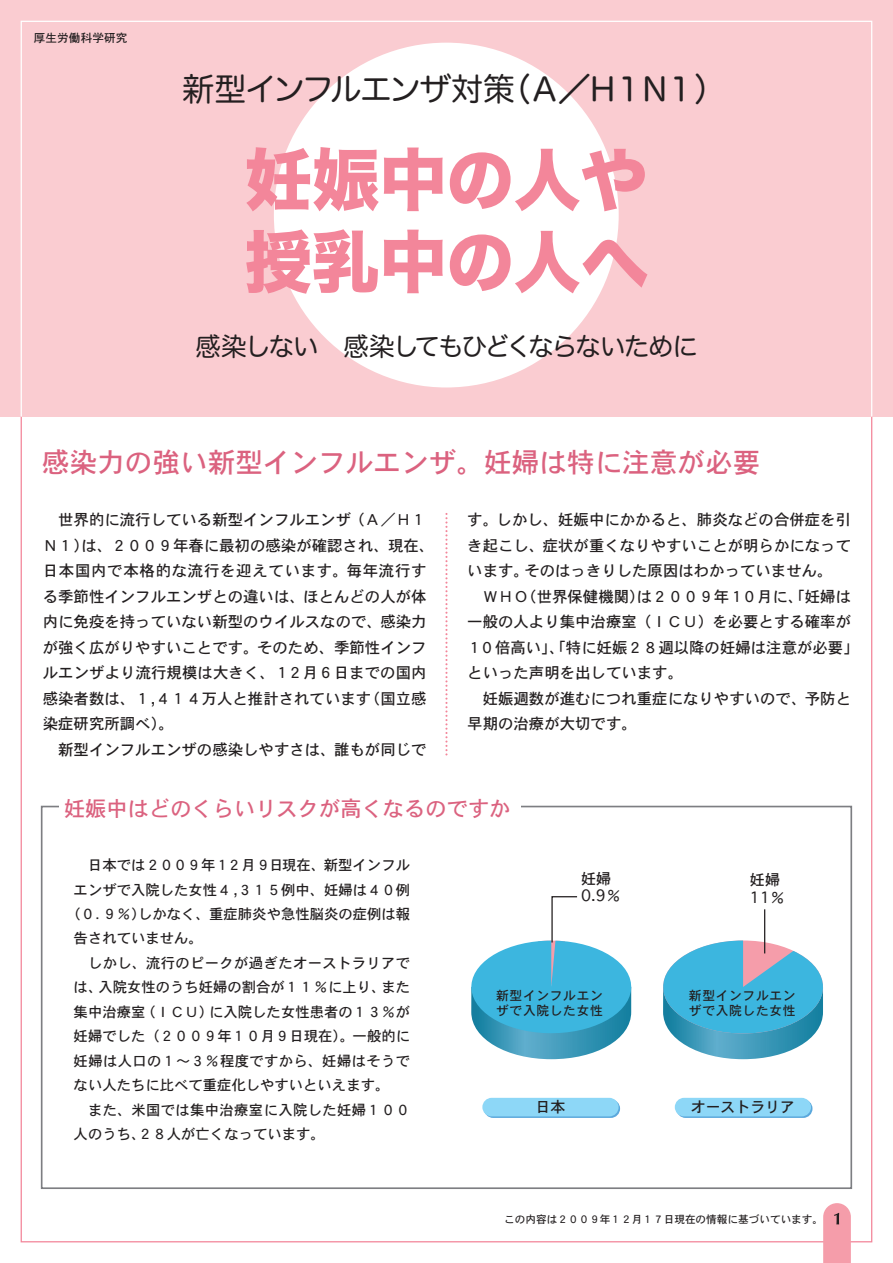
<style>
.page{position:relative;width:893px;height:1263px;background:#fff}
.page>*{position:absolute;margin:0;border:0;box-sizing:border-box;transform-origin:0 0}
.t1{font:67.5px/82.1px "Hira Kaku Std W8";letter-spacing:-.005em;color:#f3869a}
.t2{font:31.95px "Hira Maru Pro N W4";letter-spacing:-.08em;color:#231f20}
.t3{font:27.6px "Osaka";color:#db627f}
.t4{font:25.5px "Hira Maru Pro N W4";letter-spacing:-.07em;color:#231f20}
.t5{font:21.3px "Osaka";color:#db627f}
.t6{font:15.45px/25.5px "Osaka";color:#231f20}
.t7{font:15.15px/17.4px "Osaka";color:#231f20}
.t8{font:14.85px "Osaka";color:#231f20}
.t9{font:14.4px "Osaka";color:#231f20}
.t10{font:14.4px "Osaka";letter-spacing:.025em;color:#231f20}
.t11{font:12.75px/15.1px "Osaka";letter-spacing:.05em;color:#231f20}
.t12{font:11.7px "Osaka";color:#231f20}
.t13{font:10.65px "Osaka";color:#231f20}
</style>
<div class="page">
<div style="left:0;top:0;width:893px;height:417px;background:#faccd1"></div>
<div style="left:274px;top:43px;width:345px;height:344px;background:#fff;border-radius:50%"></div>
<svg style="left:823px;top:1203px;width:28px;height:60px;background:#f1a0ac"></svg>
<svg style="left:445px;top:514px;width:3px;height:241px"></svg>
<svg style="left:471px;top:896px;width:161px;height:163px"></svg>
<svg style="left:663px;top:940px;width:160px;height:119px"></svg>
<hr style="left:764px;top:909px;width:1px;height:44px;background:#231f20">
<svg style="left:676px;top:1099px;width:136px;height:19px"></svg>
<div style="left:675px;top:1098px;width:136px;height:18px;background:#8dd7f7;border-radius:9px"></div>
<svg style="left:484px;top:1099px;width:136px;height:19px"></svg>
<div style="left:482px;top:1098px;width:137px;height:18px;background:#8dd7f7;border-radius:9px"></div>
<p class="t12" style="left:34px;top:30px;width:95px">厚生労働科学研究</p>
<p class="t2" style="left:183px;top:62px;width:545px">新型インフルエンザ対策（Ａ／H１N１）</p>
<p class="t1" style="left:244px;top:141px;width:405px">妊娠中の人や授乳中の人へ</p>
<p class="t4" style="left:195px;top:324px;width:504px">感染しない　感染してもひどくならないために</p>
<p class="t3" style="left:42px;top:445px;width:720px">感染力の強い新型インフルエンザ。妊婦は特に注意が必要</p>
<p class="t6" style="left:43px;top:506px;width:393px">　世界的に流行している新型インフルエンザ（Ａ／Ｈ１<br>Ｎ１）は、２００９年春に最初の感染が確認され、現在、日本国内で本格的な流行を迎えています。毎年流行する季節性インフルエンザとの違いは、ほとんどの人が体内に免疫を持っていない新型のウイルスなので、感染力が強く広がりやすいことです。そのため、季節性インフルエンザより流行規模は大きく、１２月６日までの国内感染者数は、１,４１４万人と推計されています（国立感染症研究所調べ）。<br>　新型インフルエンザの感染しやすさは、誰もが同じで</p>
<p class="t6" style="left:467px;top:506px;width:393px">す。しかし、妊娠中にかかると、肺炎などの合併症を引き起こし、症状が重くなりやすいことが明らかになっています。そのはっきりした原因はわかっていません。<br>　ＷＨＯ（世界保健機関）は２００９年１０月に、「妊婦は一般の人より集中治療室（ＩＣＵ）を必要とする確率が<br>１０倍高い」、「特に妊娠２８週以降の妊婦は注意が必要」といった声明を出しています。<br>　妊娠週数が進むにつれ重症になりやすいので、予防と早期の治療が大切です。</p>
<p class="t5" style="left:64px;top:795px;width:448px">妊娠中はどのくらいリスクが高くなるのですか</p>
<p class="t9" style="left:74px;top:856px;width:338px">　日本では２００９年１２月９日現在、新型インフル</p>
<p class="t9" style="left:74px;top:880px;width:338px">エンザで入院した女性４ ,３１５例中、妊婦は４０例</p>
<p class="t9" style="left:66px;top:904px;width:345px">（０．９％）しかなく、重症肺炎や急性脳炎の症例は報</p>
<p class="t9" style="left:74px;top:929px;width:131px">告されていません。</p>
<p class="t10" style="left:74px;top:953px;width:338px">　しかし、流行のピークが過ぎたオーストラリアで</p>
<p class="t9" style="left:74px;top:978px;width:338px">は、入院女性のうち妊婦の割合が１１％に上り、また</p>
<p class="t9" style="left:74px;top:1002px;width:338px">集中治療室（ＩＣＵ）に入院した女性患者の１３％が</p>
<p class="t9" style="left:74px;top:1027px;width:338px">妊婦でした（２００９年１０月９日現在）。一般的に</p>
<p class="t10" style="left:74px;top:1051px;width:338px">妊婦は人口の１〜３％程度ですから、妊婦はそうで</p>
<p class="t9" style="left:74px;top:1076px;width:317px">ない人たちに比べて重症化しやすいといえます。</p>
<p class="t10" style="left:74px;top:1100px;width:338px">　また、米国では集中治療室に入院した妊婦１００</p>
<p class="t9" style="left:74px;top:1125px;width:253px">人のうち、２８人が亡くなっています。</p>
<p class="t7" style="left:581px;top:869px;width:41px">妊婦<br>0.9％</p>
<p class="t7" style="left:750px;top:871px;width:37px">妊婦<br>11％</p>
<p class="t11" style="left:496px;top:987px;width:108px">新型インフルエンザで入院した女性</p>
<p class="t11" style="left:689px;top:987px;width:108px">新型インフルエンザで入院した女性</p>
<p class="t8" style="left:536px;top:1097px;width:31px">日本</p>
<p class="t8" style="left:691px;top:1097px;width:106px">オーストラリア</p>
<p class="t13" style="left:504px;top:1212px;width:320px">この内容は２００９年１２月１７日現在の情報に基づいています。</p>
</div>
